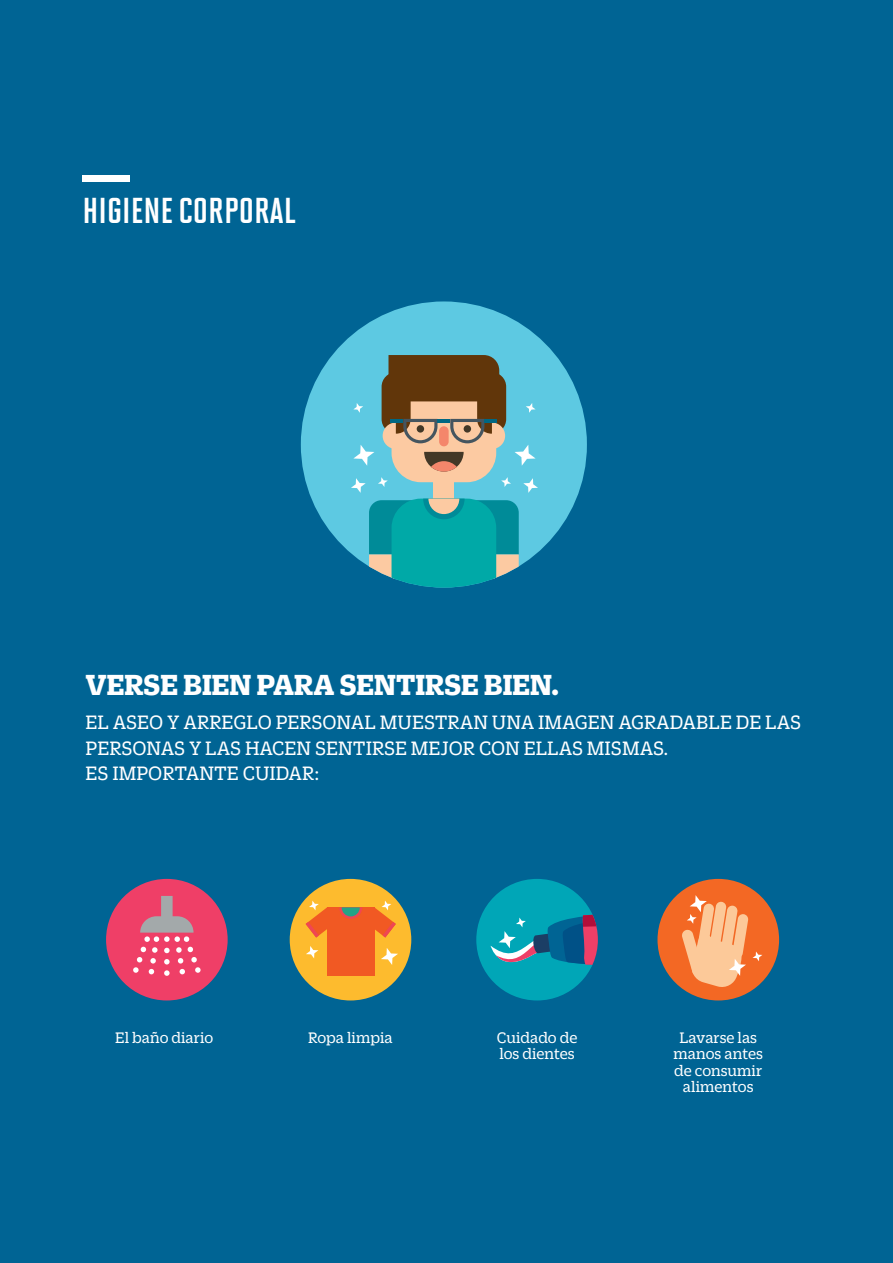
<style>
.page{position:relative;width:893px;height:1263px;background:#006494}
.page>*{position:absolute;margin:0;border:0;box-sizing:border-box;transform-origin:0 0}
.t1{font:700 36px "Solano Gothic MVB Pro";color:#fff}
.t2{font:700 31.5px "Zizou Slab";color:#fff}
.t3{font:21px/25.5px "Zizou Slab";color:#fff}
.t4{font:16.5px/16.5px "Zizou Slab";color:#fff}
</style>
<div class="page">
<div style="left:83px;top:176px;width:47px;height:6px;background:#fff"></div>
<div style="left:106px;top:879px;width:122px;height:121px;background:#ef3f67;border-radius:50%"></div>
<div style="left:290px;top:879px;width:121px;height:121px;background:#fdbb2e;border-radius:50%"></div>
<div style="left:476px;top:879px;width:122px;height:121px;background:#00a6b7;border-radius:50%"></div>
<div style="left:657px;top:879px;width:122px;height:121px;background:#f36824;border-radius:50%"></div>
<div style="left:301px;top:301px;width:286px;height:286px;background:#5dc9e2;border-radius:50%"></div>
<svg style="left:351px;top:478px;width:15px;height:15px"></svg>
<svg style="left:353px;top:445px;width:21px;height:21px"></svg>
<div style="left:392px;top:368px;width:104px;height:114px;background:#fccaa2;border-radius:29px"></div>
<div style="left:388px;top:355px;width:111px;height:46px;background:#61360a"></div>
<div style="left:382px;top:372px;width:29px;height:62px;background:#61360a;border-radius:15px"></div>
<div style="left:477px;top:372px;width:29px;height:62px;background:#61360a;border-radius:15px"></div>
<div style="left:439px;top:426px;width:10px;height:20px;background:#f4866b;border-radius:5px"></div>
<svg style="left:383px;top:423px;width:13px;height:26px"></svg>
<svg style="left:492px;top:423px;width:13px;height:26px"></svg>
<svg style="left:424px;top:452px;width:40px;height:15px"></svg>
<svg style="left:431px;top:461px;width:26px;height:11px"></svg>
<div style="left:434px;top:478px;width:20px;height:21px;background:#fccaa2"></div>
<svg style="left:403px;top:419px;width:34px;height:24px"></svg>
<svg style="left:450px;top:419px;width:34px;height:24px"></svg>
<hr style="left:437px;top:419px;width:13px;height:4px;background:#006782">
<hr style="left:484px;top:419px;width:13px;height:4px;background:#006782">
<hr style="left:391px;top:419px;width:12px;height:4px;background:#006782">
<svg style="left:378px;top:477px;width:10px;height:10px"></svg>
<svg style="left:306px;top:946px;width:12px;height:12px"></svg>
<svg style="left:381px;top:948px;width:17px;height:17px"></svg>
<svg style="left:353px;top:403px;width:10px;height:10px"></svg>
<svg style="left:523px;top:478px;width:15px;height:15px"></svg>
<svg style="left:515px;top:445px;width:21px;height:21px"></svg>
<svg style="left:501px;top:477px;width:10px;height:10px"></svg>
<svg style="left:526px;top:403px;width:10px;height:10px"></svg>
<svg style="left:369px;top:499px;width:150px;height:88px;background:#17a0a2"></svg>
<svg style="left:133px;top:896px;width:68px;height:80px"></svg>
<div style="left:327px;top:907px;width:47px;height:69px;background:#f15923"></div>
<svg style="left:306px;top:900px;width:90px;height:37px"></svg>
<svg style="left:491px;top:912px;width:107px;height:62px"></svg>
<svg style="left:681px;top:895px;width:81px;height:94px"></svg>
<h1 class="t1" style="left:83px;top:190px;width:214px">HIGIENE CORPORAL</h1>
<h2 class="t2" style="left:86px;top:663px;width:475px">VERSE BIEN PARA SENTIRSE BIEN.</h2>
<p class="t3" style="left:86px;top:708px;width:717px">EL ASEO Y ARREGLO PERSONAL MUESTRAN UNA IMAGEN AGRADABLE DE LAS<br>PERSONAS Y LAS HACEN SENTIRSE MEJOR CON ELLAS MISMAS.<br>ES IMPORTANTE CUIDAR:</p>
<p class="t4" style="left:115px;top:1028px;width:100px">El baño diario</p>
<p class="t4" style="left:497px;top:1028px;width:82px">Cuidado de los dientes</p>
<p class="t4" style="left:674px;top:1028px;width:91px;text-align:center">Lavarse las manos antes de consumir alimentos</p>
<p class="t4" style="left:308px;top:1028px;width:86px">Ropa limpia</p>
</div>
